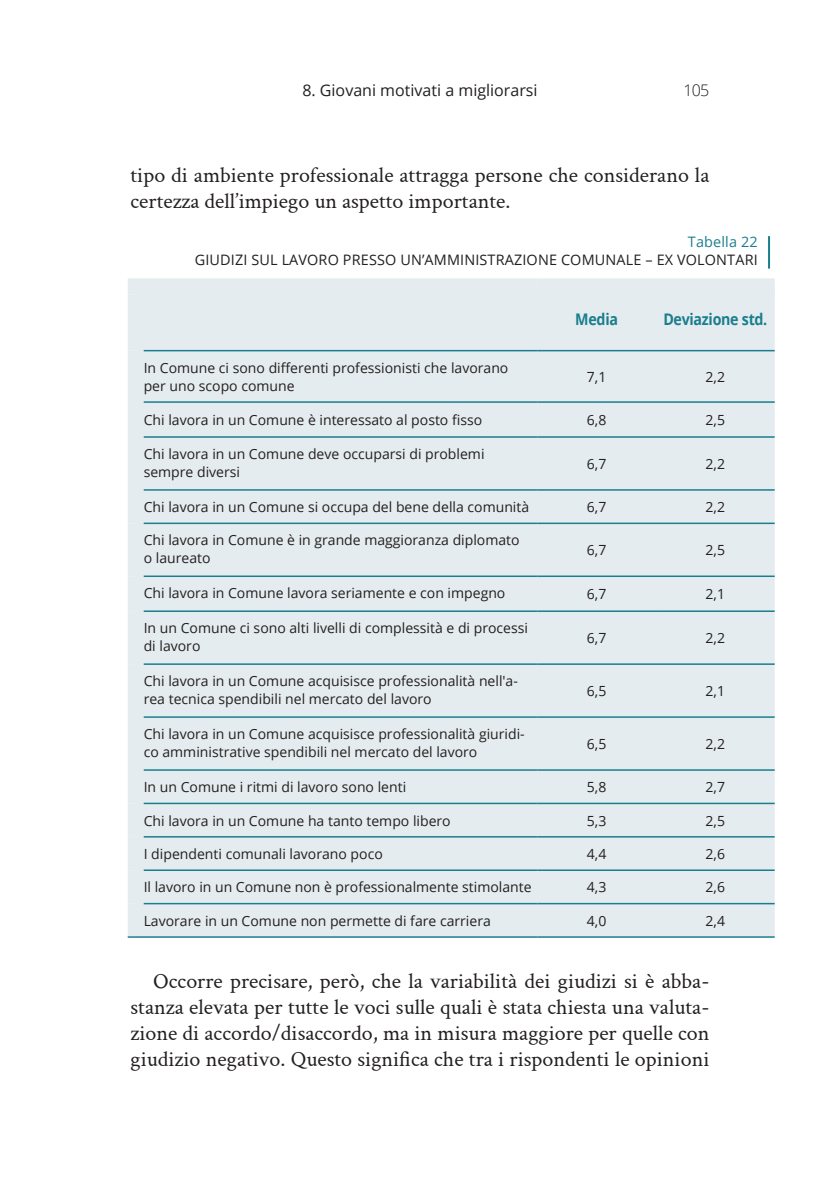
<style>
.page{position:relative;width:840px;height:1191px;background:#fff}
.page>*{position:absolute;margin:0;border:0;box-sizing:border-box;transform-origin:0 0}
.t1{font:22px/26px "Crimson Text";color:#231f20}
.t2{font:16px "Open Sans";color:#231f20}
.t3{font:700 16px "Open Sans";letter-spacing:-.02em;color:#1a7e8d;scale:.89 1}
.t4{font:300 16px "Open Sans";color:#231f20}
.t5{font:14.4px "Open Sans";letter-spacing:.01em;color:#231f20}
.t6{font:14.4px "Open Sans";letter-spacing:.01em;color:#1a7e8d}
.t7{font:14px/18px "Open Sans";color:#231f20}
</style>
<div class="page">
<hr style="left:767px;top:236px;width:2px;height:33px;background:#1a7e8d">
<div style="left:144px;top:294px;width:630px;height:642px;background:#e5ecef"></div>
<div style="left:128px;top:294px;width:16px;height:57px;background:#e5ecef"></div>
<div style="left:128px;top:351px;width:16px;height:51px;background:#e5ecef"></div>
<div style="left:128px;top:402px;width:16px;height:35px;background:#e5ecef"></div>
<div style="left:128px;top:437px;width:16px;height:53px;background:#e5ecef"></div>
<div style="left:128px;top:490px;width:16px;height:33px;background:#e5ecef"></div>
<div style="left:128px;top:523px;width:16px;height:53px;background:#e5ecef"></div>
<div style="left:128px;top:576px;width:16px;height:35px;background:#e5ecef"></div>
<div style="left:128px;top:611px;width:16px;height:53px;background:#e5ecef"></div>
<div style="left:128px;top:664px;width:16px;height:53px;background:#e5ecef"></div>
<div style="left:128px;top:717px;width:16px;height:53px;background:#e5ecef"></div>
<div style="left:128px;top:770px;width:16px;height:33px;background:#e5ecef"></div>
<div style="left:128px;top:803px;width:16px;height:34px;background:#e5ecef"></div>
<div style="left:128px;top:837px;width:16px;height:33px;background:#e5ecef"></div>
<div style="left:128px;top:870px;width:16px;height:33px;background:#e5ecef"></div>
<div style="left:128px;top:903px;width:16px;height:33px;background:#e5ecef"></div>
<hr style="left:144px;top:401px;width:393px;height:2px;background:#1a7e8d">
<hr style="left:537px;top:401px;width:118px;height:2px;background:#1a7e8d">
<hr style="left:655px;top:401px;width:119px;height:2px;background:#1a7e8d">
<hr style="left:144px;top:436px;width:393px;height:2px;background:#1a7e8d">
<hr style="left:537px;top:436px;width:118px;height:2px;background:#1a7e8d">
<hr style="left:655px;top:436px;width:119px;height:2px;background:#1a7e8d">
<hr style="left:144px;top:489px;width:393px;height:2px;background:#1a7e8d">
<hr style="left:537px;top:489px;width:118px;height:2px;background:#1a7e8d">
<hr style="left:655px;top:489px;width:119px;height:2px;background:#1a7e8d">
<hr style="left:144px;top:522px;width:393px;height:2px;background:#1a7e8d">
<hr style="left:537px;top:522px;width:118px;height:2px;background:#1a7e8d">
<hr style="left:655px;top:522px;width:119px;height:2px;background:#1a7e8d">
<hr style="left:144px;top:575px;width:393px;height:2px;background:#1a7e8d">
<hr style="left:537px;top:575px;width:118px;height:2px;background:#1a7e8d">
<hr style="left:655px;top:575px;width:119px;height:2px;background:#1a7e8d">
<hr style="left:144px;top:610px;width:393px;height:2px;background:#1a7e8d">
<hr style="left:537px;top:610px;width:118px;height:2px;background:#1a7e8d">
<hr style="left:655px;top:610px;width:119px;height:2px;background:#1a7e8d">
<hr style="left:144px;top:663px;width:393px;height:2px;background:#1a7e8d">
<hr style="left:537px;top:663px;width:118px;height:2px;background:#1a7e8d">
<hr style="left:655px;top:663px;width:119px;height:2px;background:#1a7e8d">
<hr style="left:144px;top:716px;width:393px;height:2px;background:#1a7e8d">
<hr style="left:537px;top:716px;width:118px;height:2px;background:#1a7e8d">
<hr style="left:655px;top:716px;width:119px;height:2px;background:#1a7e8d">
<hr style="left:144px;top:769px;width:393px;height:1px;background:#1a7e8d">
<hr style="left:537px;top:769px;width:118px;height:1px;background:#1a7e8d">
<hr style="left:655px;top:769px;width:119px;height:1px;background:#1a7e8d">
<hr style="left:144px;top:802px;width:393px;height:2px;background:#1a7e8d">
<hr style="left:537px;top:802px;width:118px;height:2px;background:#1a7e8d">
<hr style="left:655px;top:802px;width:119px;height:2px;background:#1a7e8d">
<hr style="left:144px;top:836px;width:393px;height:1px;background:#1a7e8d">
<hr style="left:537px;top:836px;width:118px;height:1px;background:#1a7e8d">
<hr style="left:655px;top:836px;width:119px;height:1px;background:#1a7e8d">
<hr style="left:144px;top:869px;width:393px;height:2px;background:#1a7e8d">
<hr style="left:537px;top:869px;width:118px;height:2px;background:#1a7e8d">
<hr style="left:655px;top:869px;width:119px;height:2px;background:#1a7e8d">
<hr style="left:144px;top:903px;width:393px;height:1px;background:#1a7e8d">
<hr style="left:537px;top:903px;width:118px;height:1px;background:#1a7e8d">
<hr style="left:655px;top:903px;width:119px;height:1px;background:#1a7e8d">
<hr style="left:128px;top:936px;width:409px;height:1px;background:#1a7e8d">
<hr style="left:537px;top:936px;width:118px;height:1px;background:#1a7e8d">
<hr style="left:655px;top:936px;width:119px;height:1px;background:#1a7e8d">
<div style="left:128px;top:278px;width:409px;height:16px;background:#e5ecef"></div>
<div style="left:537px;top:278px;width:118px;height:16px;background:#e5ecef"></div>
<div style="left:655px;top:278px;width:119px;height:16px;background:#e5ecef"></div>
<hr style="left:144px;top:350px;width:393px;height:1px;background:#1a7e8d">
<hr style="left:537px;top:350px;width:118px;height:1px;background:#1a7e8d">
<hr style="left:655px;top:350px;width:119px;height:1px;background:#1a7e8d">
<p class="t2" style="left:302px;top:79px;width:237px">8. Giovani motivati a migliorarsi</p>
<p class="t4" style="left:683px;top:79px;width:27px">105</p>
<h1 class="t1" style="left:130px;top:161px;width:580px">tipo di ambiente professionale attragga persone che considerano la certezza dell’impiego un aspetto importante.</h1>
<p class="t6" style="left:687px;top:232px;width:71px">Tabella 22</p>
<p class="t5" style="left:195px;top:250px;width:564px">GIUDIZI SUL LAVORO PRESSO UN’AMMINISTRAZIONE COMUNALE – EX VOLONTARI</p>
<p class="t3" style="left:575px;top:307px;width:49px">Media</p>
<p class="t3" style="left:663px;top:307px;width:118px">Deviazione std.</p>
<p class="t7" style="left:144px;top:358px;width:366px">In Comune ci sono differenti professionisti che lavorano per uno scopo comune</p>
<p class="t7" style="left:586px;top:367px;width:21px">7,1</p>
<p class="t7" style="left:705px;top:367px;width:21px">2,2</p>
<p class="t7" style="left:144px;top:410px;width:340px">Chi lavora in un Comune è interessato al posto fisso</p>
<p class="t7" style="left:586px;top:410px;width:21px">6,8</p>
<p class="t7" style="left:705px;top:410px;width:21px">2,5</p>
<p class="t7" style="left:144px;top:444px;width:342px">Chi lavora in un Comune deve occuparsi di problemi sempre diversi</p>
<p class="t7" style="left:586px;top:454px;width:21px">6,7</p>
<p class="t7" style="left:705px;top:454px;width:21px">2,2</p>
<p class="t7" style="left:144px;top:497px;width:387px">Chi lavora in un Comune si occupa del bene della comunità</p>
<p class="t7" style="left:586px;top:497px;width:21px">6,7</p>
<p class="t7" style="left:705px;top:497px;width:21px">2,2</p>
<p class="t7" style="left:144px;top:531px;width:377px">Chi lavora in Comune è in grande maggioranza diplomato o laureato</p>
<p class="t7" style="left:586px;top:541px;width:21px">6,7</p>
<p class="t7" style="left:705px;top:541px;width:21px">2,5</p>
<p class="t7" style="left:144px;top:584px;width:363px">Chi lavora in Comune lavora seriamente e con impegno</p>
<p class="t7" style="left:586px;top:584px;width:21px">6,7</p>
<p class="t7" style="left:705px;top:584px;width:21px">2,1</p>
<p class="t7" style="left:144px;top:619px;width:385px">In un Comune ci sono alti livelli di complessità e di processi di lavoro</p>
<p class="t7" style="left:586px;top:628px;width:21px">6,7</p>
<p class="t7" style="left:705px;top:628px;width:21px">2,2</p>
<p class="t7" style="left:144px;top:672px;width:375px">Chi lavora in un Comune acquisisce professionalità nell'a&shy;rea tecnica spendibili nel mercato del lavoro</p>
<p class="t7" style="left:586px;top:681px;width:21px">6,5</p>
<p class="t7" style="left:705px;top:681px;width:21px">2,1</p>
<p class="t7" style="left:144px;top:724px;width:382px">Chi lavora in un Comune acquisisce professionalità giuridi&shy;co amministrative spendibili nel mercato del lavoro</p>
<p class="t7" style="left:586px;top:734px;width:21px">6,5</p>
<p class="t7" style="left:705px;top:734px;width:21px">2,2</p>
<p class="t7" style="left:144px;top:777px;width:264px">In un Comune i ritmi di lavoro sono lenti</p>
<p class="t7" style="left:586px;top:777px;width:21px">5,8</p>
<p class="t7" style="left:705px;top:777px;width:21px">2,7</p>
<p class="t7" style="left:144px;top:811px;width:308px">Chi lavora in un Comune ha tanto tempo libero</p>
<p class="t7" style="left:586px;top:811px;width:21px">5,3</p>
<p class="t7" style="left:705px;top:811px;width:21px">2,5</p>
<p class="t7" style="left:144px;top:844px;width:240px">I dipendenti comunali lavorano poco</p>
<p class="t7" style="left:586px;top:844px;width:21px">4,4</p>
<p class="t7" style="left:705px;top:844px;width:21px">2,6</p>
<p class="t7" style="left:144px;top:878px;width:389px">Il lavoro in un Comune non è professionalmente stimolante</p>
<p class="t7" style="left:586px;top:878px;width:21px">4,3</p>
<p class="t7" style="left:705px;top:878px;width:21px">2,6</p>
<p class="t7" style="left:144px;top:911px;width:348px">Lavorare in un Comune non permette di fare carriera</p>
<p class="t7" style="left:586px;top:911px;width:21px">4,0</p>
<p class="t7" style="left:705px;top:911px;width:21px">2,4</p>
<p class="t1" style="left:130px;top:967px;width:580px;text-align:justify;text-indent:23px">Occorre precisare, però, che la variabilità dei giudizi si è abba&shy;stanza elevata per tutte le voci sulle quali è stata chiesta una valuta&shy;zione di accordo/disaccordo, ma in misura maggiore per quelle con giudizio negativo. Questo significa che tra i rispondenti le opinioni</p>
</div>
